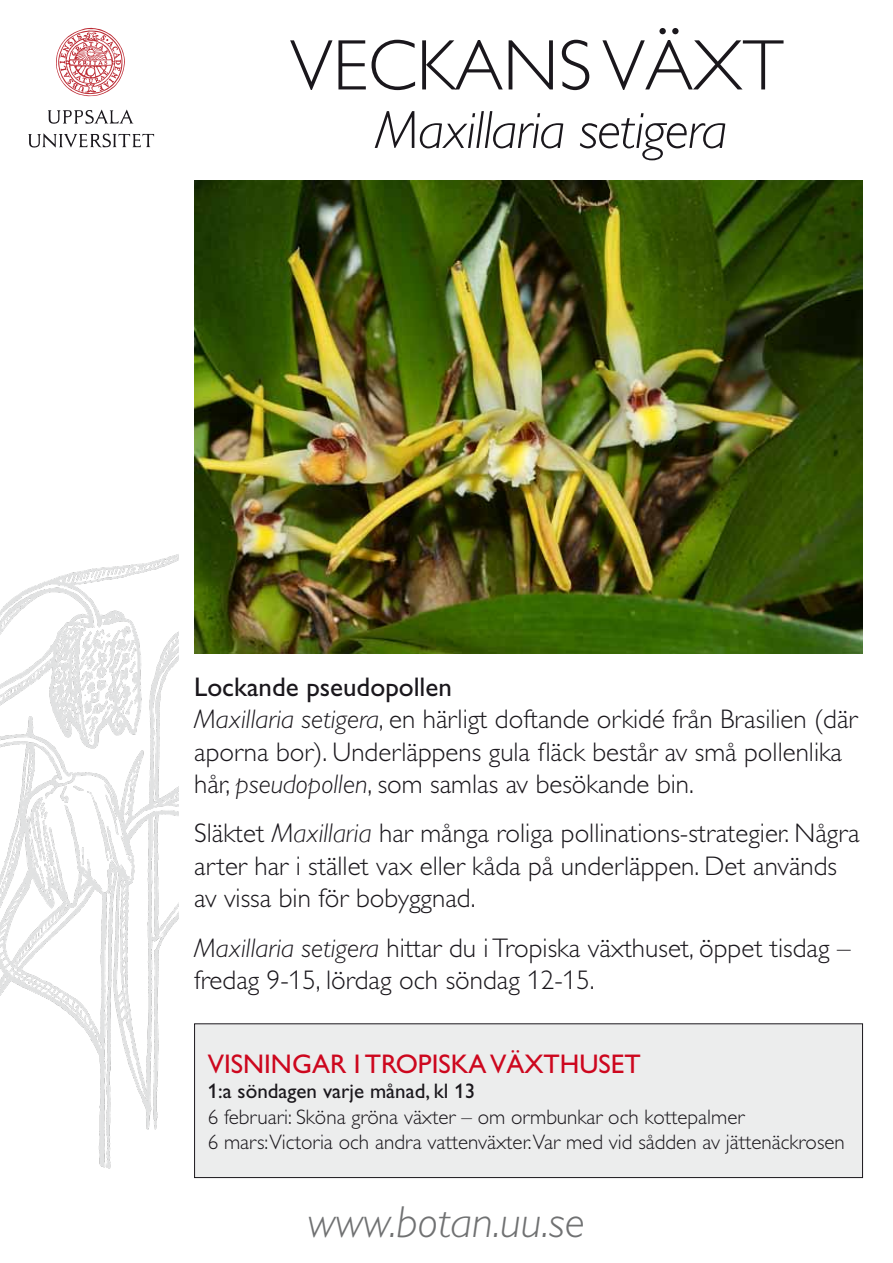
<style>
.page{position:relative;width:893px;height:1263px;background:#fff}
.page>*{position:absolute;margin:0;border:0;box-sizing:border-box;transform-origin:0 0}
.t1{font:300 72px "Gill Alt One";color:#1a171c}
.t2{font:italic 300 54px "Gill Alt One";letter-spacing:-.02em;color:#1a171c}
.t3{font:italic 300 45px "Gill Alt One";color:#707172}
.t4{font:300 27px/32.4px "Gill Alt One";color:#1a171c}
.t5{font:27px "Gill Alt One";color:#cd071e}
.t6{font:27px "Gill Alt One";color:#1a171c}
.t7{font:300 21px/25.2px "Gill Alt One";color:#1a171c}
.t8{font:21px "Gill Alt One";color:#1a171c}
.s1{font-style:italic}
.s2{font-family:"Gill Sans";font-style:italic}
</style>
<div class="page">
<div style="left:195px;top:1024px;width:667px;height:153px;background:#eceded"></div>
<div style="left:194px;top:1023px;width:669px;height:155px;border:1px solid #1a171c"></div>
<svg style="left:48px;top:110px;width:85px;height:14px"></svg>
<svg style="left:28px;top:133px;width:126px;height:15px"></svg>
<svg style="left:56px;top:28px;width:69px;height:68px"></svg>
<img style="left:0;top:554px;width:179px;height:615px">
<img style="left:194px;top:180px;width:668px;height:474px">
<h1 class="t1" style="left:290px;top:25px;width:495px">VECKANS VÄXT</h1>
<h1 class="t2" style="left:375px;top:100px;width:353px">Maxillaria setigera</h1>
<p class="t6" style="left:194px;top:671px;width:259px">Lockande pseudopollen</p>
<p class="t4" style="left:194px;top:703px;width:665px"><span class="s1">Maxillaria setigera</span>, en härligt doftande orkidé från Brasilien (där aporna bor). Underläppens gula fäck består av små pollenlika hår, <span class="s1">pseudopollen</span>, som samlas av besökande bin.</p>
<p class="t4" style="left:194px;top:817px;width:667px">Släktet <span class="s2">Maxillaria</span> har många roliga pollinations-strategier. Några arter har i stället vax eller kåda på underläppen. Det används av vissa bin för bobyggnad.</p>
<p class="t4" style="left:194px;top:931px;width:658px"><span class="s1">Maxillaria setigera</span> hittar du i Tropiska växthuset, öppet tisdag – fredag 9-15, lördag och söndag 12-15.</p>
<p class="t5" style="left:208px;top:1048px;width:435px">VISNINGAR I TROPISKA VÄXTHUSET</p>
<p class="t8" style="left:208px;top:1079px;width:269px">1:a söndagen varje månad, kl 13</p>
<p class="t7" style="left:208px;top:1104px;width:639px">6 februari: Sköna gröna växter – om ormbunkar och kottepalmer<br>6 mars:Victoria och andra vattenväxter.Var med vid sådden av jättenäckrosen</p>
<p class="t3" style="left:308px;top:1197px;width:279px">www.botan.uu.se</p>
</div>
